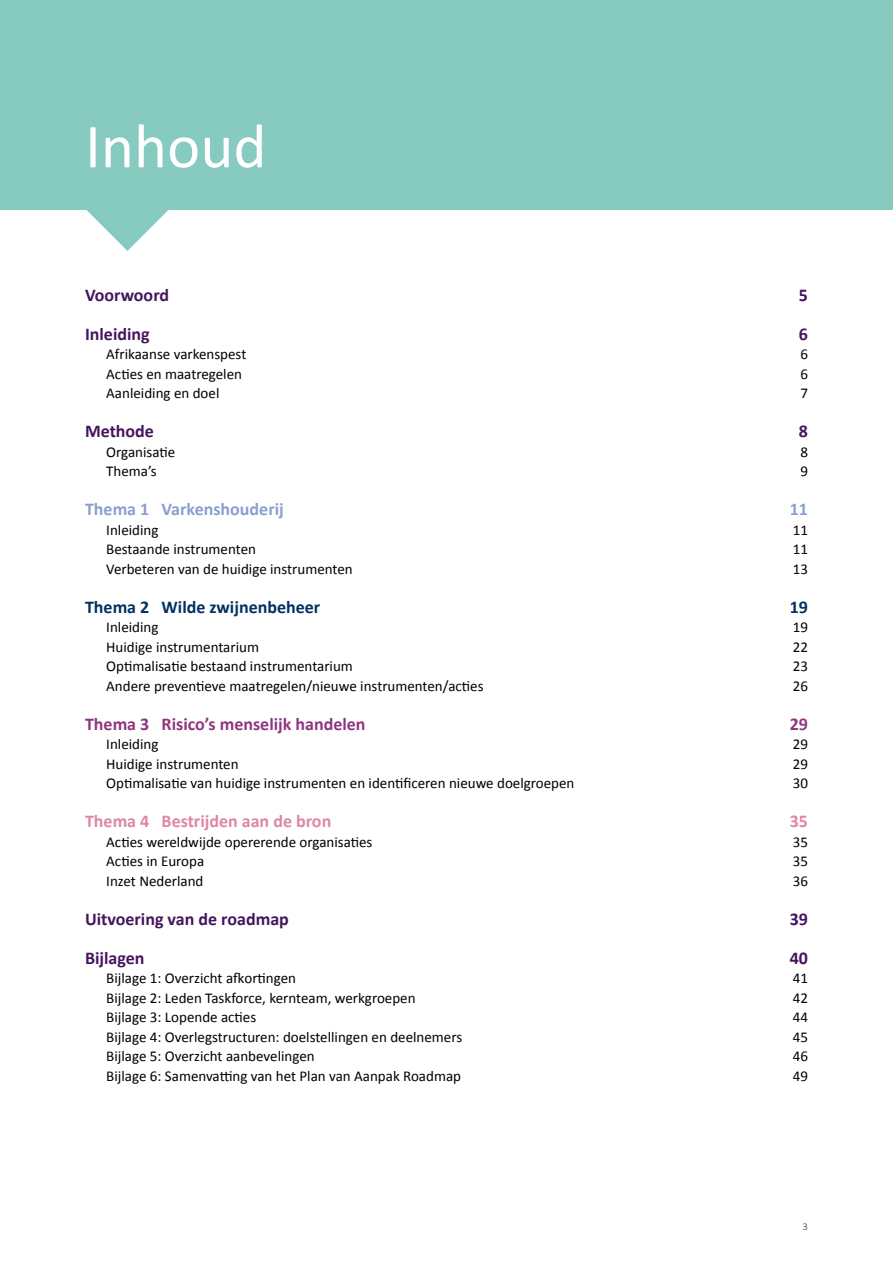
<style>
.page{position:relative;width:893px;height:1263px;background:#fff}
.page>*{position:absolute;margin:0;border:0;box-sizing:border-box;transform-origin:0 0}
.t1{font:63px "Calibri";color:#fff}
.t2{font:700 18px "Calibri";color:#44165d}
.t3{font:700 18px "Calibri";color:#903581}
.t4{font:700 18px "Calibri";color:#de86a9}
.t5{font:700 18px "Calibri";color:#003162}
.t6{font:700 18px "Calibri";color:#8a9fd1}
.t7{font:15px "Calibri";color:#000}
.t8{font:300 10.5px "Calibri";color:#44165d}
</style>
<div class="page">
<div style="left:0;top:0;width:893px;height:209px;background:#86cac0"></div>
<svg style="left:85px;top:209px;width:85px;height:42px"></svg>
<h1 class="t1" style="left:85px;top:106px;width:183px">Inhoud</h1>
<p class="t2" style="left:85px;top:283px;width:86px">Voorwoord</p>
<p class="t2" style="left:799px;top:283px;width:11px">5</p>
<p class="t2" style="left:85px;top:322px;width:66px">Inleiding</p>
<p class="t2" style="left:799px;top:322px;width:11px">6</p>
<p class="t7" style="left:106px;top:345px;width:142px">Afrikaanse varkenspest</p>
<p class="t7" style="left:800px;top:345px;width:9px">6</p>
<p class="t7" style="left:106px;top:364px;width:137px">Acties en maatregelen</p>
<p class="t7" style="left:800px;top:364px;width:9px">6</p>
<p class="t7" style="left:106px;top:384px;width:115px">Aanleiding en doel</p>
<p class="t7" style="left:800px;top:384px;width:9px">7</p>
<p class="t2" style="left:85px;top:420px;width:70px">Methode</p>
<p class="t2" style="left:799px;top:420px;width:11px">8</p>
<p class="t7" style="left:106px;top:442px;width:70px">Organisatie</p>
<p class="t7" style="left:800px;top:442px;width:9px">8</p>
<p class="t7" style="left:106px;top:462px;width:52px">Thema’s</p>
<p class="t7" style="left:800px;top:462px;width:9px">9</p>
<p class="t6" style="left:85px;top:498px;width:200px">Thema 1 Varkenshouderij</p>
<p class="t6" style="left:790px;top:498px;width:20px">11</p>
<p class="t7" style="left:106px;top:520px;width:54px">Inleiding</p>
<p class="t7" style="left:793px;top:520px;width:17px">11</p>
<p class="t7" style="left:106px;top:540px;width:151px">Bestaande instrumenten</p>
<p class="t7" style="left:793px;top:540px;width:17px">11</p>
<p class="t7" style="left:106px;top:559px;width:248px">Verbeteren van de huidige instrumenten</p>
<p class="t7" style="left:793px;top:559px;width:17px">13</p>
<p class="t5" style="left:85px;top:595px;width:237px">Thema 2 Wilde zwijnenbeheer</p>
<p class="t5" style="left:790px;top:595px;width:20px">19</p>
<p class="t7" style="left:106px;top:618px;width:54px">Inleiding</p>
<p class="t7" style="left:793px;top:618px;width:17px">19</p>
<p class="t7" style="left:106px;top:637px;width:154px">Huidige instrumentarium</p>
<p class="t7" style="left:793px;top:637px;width:17px">22</p>
<p class="t7" style="left:106px;top:657px;width:248px">Optimalisatie bestaand instrumentarium</p>
<p class="t7" style="left:793px;top:657px;width:17px">23</p>
<p class="t7" style="left:106px;top:676px;width:379px">Andere preventieve maatregelen/nieuwe instrumenten/acties</p>
<p class="t7" style="left:793px;top:676px;width:17px">26</p>
<p class="t3" style="left:85px;top:712px;width:282px">Thema 3 Risico’s menselijk handelen</p>
<p class="t3" style="left:790px;top:712px;width:20px">29</p>
<p class="t7" style="left:106px;top:735px;width:54px">Inleiding</p>
<p class="t7" style="left:793px;top:735px;width:17px">29</p>
<p class="t7" style="left:106px;top:754px;width:134px">Huidige instrumenten</p>
<p class="t7" style="left:793px;top:754px;width:17px">29</p>
<p class="t7" style="left:106px;top:774px;width:470px">Optimalisatie van huidige instrumenten en identificeren nieuwe doelgroepen</p>
<p class="t7" style="left:793px;top:774px;width:17px">30</p>
<p class="t4" style="left:85px;top:810px;width:248px">Thema 4 Bestrijden aan de bron</p>
<p class="t4" style="left:790px;top:810px;width:20px">35</p>
<p class="t7" style="left:106px;top:832px;width:268px">Acties wereldwijde opererende organisaties</p>
<p class="t7" style="left:793px;top:832px;width:17px">35</p>
<p class="t7" style="left:106px;top:852px;width:99px">Acties in Europa</p>
<p class="t7" style="left:793px;top:852px;width:17px">35</p>
<p class="t7" style="left:106px;top:871px;width:99px">Inzet Nederland</p>
<p class="t7" style="left:793px;top:871px;width:17px">36</p>
<p class="t2" style="left:85px;top:907px;width:205px">Uitvoering van de roadmap</p>
<p class="t2" style="left:790px;top:907px;width:20px">39</p>
<p class="t2" style="left:85px;top:946px;width:61px">Bijlagen</p>
<p class="t2" style="left:790px;top:946px;width:20px">40</p>
<p class="t7" style="left:106px;top:969px;width:191px">Bijlage 1: Overzicht afkortingen</p>
<p class="t7" style="left:793px;top:969px;width:17px">41</p>
<p class="t7" style="left:106px;top:988px;width:311px">Bijlage 2: Leden Taskforce, kernteam, werkgroepen</p>
<p class="t7" style="left:793px;top:988px;width:17px">42</p>
<p class="t7" style="left:106px;top:1008px;width:152px">Bijlage 3: Lopende acties</p>
<p class="t7" style="left:793px;top:1008px;width:17px">44</p>
<p class="t7" style="left:106px;top:1027px;width:357px">Bijlage 4: Overlegstructuren: doelstellingen en deelnemers</p>
<p class="t7" style="left:793px;top:1027px;width:17px">45</p>
<p class="t7" style="left:106px;top:1047px;width:210px">Bijlage 5: Overzicht aanbevelingen</p>
<p class="t7" style="left:793px;top:1047px;width:17px">46</p>
<p class="t7" style="left:106px;top:1066px;width:356px">Bijlage 6: Samenvatting van het Plan van Aanpak Roadmap</p>
<p class="t7" style="left:793px;top:1066px;width:17px">49</p>
<p class="t8" style="left:803px;top:1220px;width:7px">3</p>
</div>
